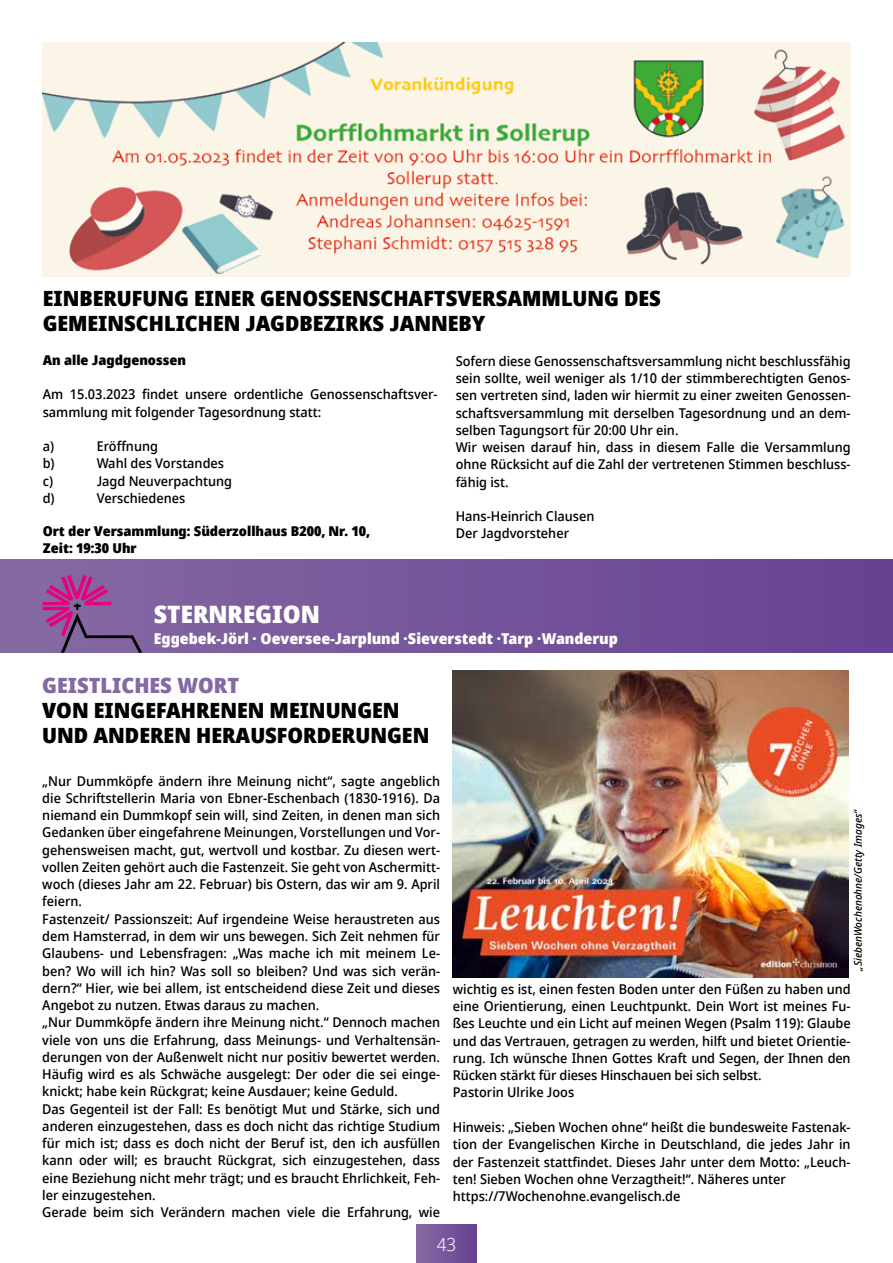
<style>
.page{position:relative;width:893px;height:1263px;background:#fff}
.page>*{position:absolute;margin:0;border:0;box-sizing:border-box;transform-origin:0 0}
.t1{font:900 24px "Avrile Sans";color:#fff}
.t2{font:900 21px/25.2px "Avrile Sans";color:#000}
.t3{font:900 21px "Avrile Sans";color:#8569a1}
.t4{font:300 18px "Avrile Sans";color:#fff}
.t5{font:900 15px "Avrile Sans";color:#fff}
.t6{font:500 13.5px/17.2px "Avrile Sans";color:#000}
.t7{font:900 13.5px/16.2px "Avrile Sans";color:#000}
.t8{font:italic 500 10.5px "Avrile Sans";color:#000}
</style>
<div class="page">
<div style="left:417px;top:1225px;width:59px;height:38px;background:linear-gradient(to right,#866aa2,#664293)"></div>
<img style="left:453px;top:670px;width:395px;height:308px">
<div style="left:0;top:559px;width:893px;height:94px;background:linear-gradient(to right,#866aa2,#664293)"></div>
<svg style="left:43px;top:575px;width:99px;height:78px;background:#8b5193"></svg>
<img style="left:43px;top:43px;width:807px;height:234px">
<h2 class="t2" style="left:43px;top:286px;width:620px">EINBERUFUNG EINER GENOSSENSCHAFTSVERSAMMLUNG DES<br>GEMEINSCHLICHEN JAGDBEZIRKS JANNEBY</h2>
<p class="t7" style="left:43px;top:352px;width:145px">An alle Jagdgenossen</p>
<p class="t6" style="left:43px;top:386px;width:396px">Am 15.03.2023 findet unsere ordentliche Genossenschaftsver&shy;sammlung mit folgender Tagesordnung statt:</p>
<p class="t6" style="left:43px;top:438px;width:13px">a)</p>
<p class="t6" style="left:97px;top:438px;width:63px">Eröffnung</p>
<p class="t6" style="left:43px;top:455px;width:13px">b)</p>
<p class="t6" style="left:97px;top:455px;width:129px">Wahl des Vorstandes</p>
<p class="t6" style="left:43px;top:472px;width:12px">c)</p>
<p class="t6" style="left:97px;top:472px;width:137px">Jagd Neuverpachtung</p>
<p class="t6" style="left:43px;top:490px;width:13px">d)</p>
<p class="t6" style="left:97px;top:490px;width:90px">Verschiedenes</p>
<p class="t7" style="left:43px;top:523px;width:329px">Ort der Versammlung: Süderzollhaus B200, Nr. 10,<br>Zeit: 19:30 Uhr</p>
<p class="t6" style="left:456px;top:353px;width:396px">Sofern diese Genossenschaftsversammlung nicht beschlussfähig sein sollte, weil weniger als 1/10 der stimmberechtigten Genos&shy;sen vertreten sind, laden wir hiermit zu einer zweiten Genossen&shy;schaftsversammlung mit derselben Tagesordnung und an dem&shy;selben Tagungsort für 20:00 Uhr ein.<br>Wir weisen darauf hin, dass in diesem Falle die Versammlung ohne Rücksicht auf die Zahl der vertretenen Stimmen beschluss&shy;fähig ist.</p>
<p class="t6" style="left:456px;top:508px;width:140px">Hans-Heinrich Clausen<br>Der Jagdvorsteher</p>
<h1 class="t1" style="left:154px;top:596px;width:167px">STERNREGION</h1>
<p class="t5" style="left:154px;top:627px;width:466px">Eggebek-Jörl · Oeversee-Jarplund ·Sieverstedt ·Tarp ·Wanderup</p>
<h2 class="t3" style="left:42px;top:669px;width:198px">GEISTLICHES WORT</h2>
<h2 class="t2" style="left:42px;top:698px;width:389px">VON EINGEFAHRENEN MEINUNGEN<br>UND ANDEREN HERAUSFORDERUNGEN</h2>
<p class="t6" style="left:42px;top:772px;width:399px">„Nur Dummköpfe ändern ihre Meinung nicht“, sagte angeblich die Schriftstellerin Maria von Ebner-Eschenbach (1830-1916). Da niemand ein Dummkopf sein will, sind Zeiten, in denen man sich Gedanken über eingefahrene Meinungen, Vorstellungen und Vor&shy;gehensweisen macht, gut, wertvoll und kostbar. Zu diesen wert&shy;vollen Zeiten gehört auch die Fastenzeit. Sie geht von Aschermitt&shy;woch (dieses Jahr am 22. Februar) bis Ostern, das wir am 9. April feiern.<br>Fastenzeit/ Passionszeit: Auf irgendeine Weise heraustreten aus dem Hamsterrad, in dem wir uns bewegen. Sich Zeit nehmen für Glaubens- und Lebensfragen: „Was mache ich mit meinem Le&shy;ben? Wo will ich hin? Was soll so bleiben? Und was sich verän&shy;dern?“ Hier, wie bei allem, ist entscheidend diese Zeit und dieses Angebot zu nutzen. Etwas daraus zu machen.<br>„Nur Dummköpfe ändern ihre Meinung nicht.“ Dennoch machen viele von uns die Erfahrung, dass Meinungs- und Verhaltensän&shy;derungen von der Außenwelt nicht nur positiv bewertet werden.<br>Häufig wird es als Schwäche ausgelegt: Der oder die sei einge&shy;knickt; habe kein Rückgrat; keine Ausdauer; keine Geduld.<br>Das Gegenteil ist der Fall: Es benötigt Mut und Stärke, sich und anderen einzugestehen, dass es doch nicht das richtige Studium für mich ist; dass es doch nicht der Beruf ist, den ich ausfüllen kann oder will; es braucht Rückgrat, sich einzugestehen, dass eine Beziehung nicht mehr trägt; und es braucht Ehrlichkeit, Feh&shy;ler einzugestehen.<br>Gerade beim sich Verändern machen viele die Erfahrung, wie</p>
<p class="t8" style="left:850px;top:970px;width:163px;rotate:-90deg">„SiebenWochenohne/Getty Images“</p>
<p class="t6" style="left:453px;top:981px;width:399px">wichtig es ist, einen festen Boden unter den Füßen zu haben und eine Orientierung, einen Leuchtpunkt. Dein Wort ist meines Fu&shy;ßes Leuchte und ein Licht auf meinen Wegen (Psalm 119): Glaube und das Vertrauen, getragen zu werden, hilft und bietet Orientie&shy;rung. Ich wünsche Ihnen Gottes Kraft und Segen, der Ihnen den Rücken stärkt für dieses Hinschauen bei sich selbst.<br>Pastorin Ulrike Joos</p>
<p class="t6" style="left:453px;top:1119px;width:399px">Hinweis: „Sieben Wochen ohne“ heißt die bundesweite Fastenak&shy;tion der Evangelischen Kirche in Deutschland, die jedes Jahr in der Fastenzeit stattfindet. Dieses Jahr unter dem Motto: „Leuch&shy;ten! Sieben Wochen ohne Verzagtheit!“. Näheres unter https://7Wochenohne.evangelisch.de</p>
<h3 class="t4" style="left:437px;top:1232px;width:21px">43</h3>
</div>
